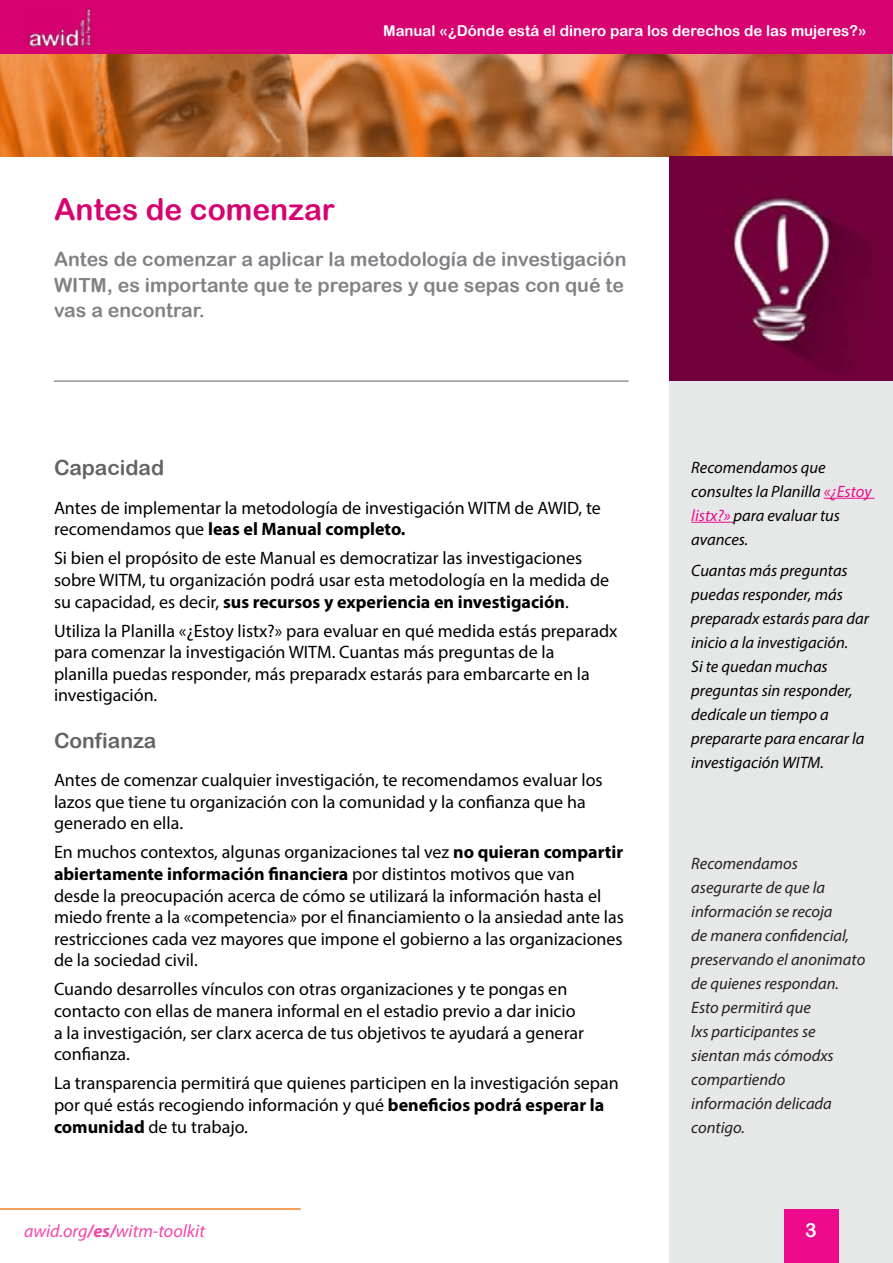
<style>
.page{position:relative;width:893px;height:1263px;background:#fff}
.page>*{position:absolute;margin:0;border:0;box-sizing:border-box;transform-origin:0 0}
.t1{font:30px "Arial Rounded MT Bold";color:#d60370}
.t2{font:21px "Arial Rounded MT Bold";color:#636466}
.t3{font:19.5px/25.5px "Arial Rounded MT Bold";color:#808285}
.t4{font:19.5px "Arial Rounded MT Bold";color:#fff}
.t5{font:18px/21.6px "Myriad Pro";color:#000}
.t6{font:italic 18px "Myriad Pro";color:#f147a9}
.t7{font:italic 16.5px/24px "Myriad Pro";color:#000}
.t8{font:italic 16.5px/24px "Myriad Pro";color:#241f21}
.t9{font:15px "Arial Rounded MT Bold";color:#fff}
.s1{font-weight:700}
.s2{color:#ed0a8c}
</style>
<div class="page">
<hr style="left:0;top:1208px;width:301px;height:2px;background:#f58025">
<div style="left:669px;top:157px;width:224px;height:1106px;background:#e6e8e8"></div>
<div style="left:0;top:0;width:893px;height:54px;background:#d60370"></div>
<div style="left:784px;top:1209px;width:55px;height:54px;background:#ed0a8c"></div>
<svg style="left:0;top:54px;width:892px;height:103px;background:#bd7138"></svg>
<img style="left:27px;top:9px;width:67px;height:38px">
<hr style="left:691px;top:522px;width:42px;height:1px;background:#ed0a8c">
<hr style="left:824px;top:498px;width:51px;height:1px;background:#ed0a8c">
<hr style="left:54px;top:380px;width:575px;height:2px;background:#949499">
<img style="left:669px;top:157px;width:224px;height:223px">
<p class="t9" style="left:383px;top:22px;width:485px">Manual «¿Dónde está el dinero para los derechos de las mujeres?»</p>
<h2 class="t1" style="left:54px;top:191px;width:282px">Antes de comenzar</h2>
<h3 class="t3" style="left:54px;top:246px;width:574px">Antes de comenzar a aplicar la metodología de investigación<br>WITM, es importante que te prepares y que sepas con qué te vas a encontrar.</h3>
<h3 class="t2" style="left:54px;top:456px;width:112px">Capacidad</h3>
<p class="t5" style="left:54px;top:496px;width:548px">Antes de implementar la metodología de investigación WITM de AWID, te recomendamos que <span class="s1">leas el Manual completo.</span></p>
<p class="t5" style="left:54px;top:547px;width:557px">Si bien el propósito de este Manual es democratizar las investigaciones sobre WITM, tu organización podrá usar esta metodología en la medida de su capacidad, es decir, <span class="s1">sus recursos y experiencia en investigación</span>.</p>
<p class="t5" style="left:54px;top:619px;width:565px">Utiliza la Planilla «¿Estoy listx?» para evaluar en qué medida estás preparadx para comenzar la investigación WITM. Cuantas más preguntas de la<br>planilla puedas responder, más preparadx estarás para embarcarte en la investigación.</p>
<h3 class="t2" style="left:54px;top:728px;width:104px">Confianza</h3>
<p class="t5" style="left:54px;top:769px;width:550px">Antes de comenzar cualquier investigación, te recomendamos evaluar los lazos que tiene tu organización con la comunidad y la confanza que ha generado en ella.</p>
<p class="t5" style="left:54px;top:841px;width:571px">En muchos contextos, algunas organizaciones tal vez <span class="s1">no quieran compartir abiertamente información fnanciera</span> por distintos motivos que van desde la preocupación acerca de cómo se utilizará la información hasta el miedo frente a la «competencia» por el fnanciamiento o la ansiedad ante las restricciones cada vez mayores que impone el gobierno a las organizaciones de la sociedad civil.</p>
<p class="t5" style="left:54px;top:978px;width:531px">Cuando desarrolles vínculos con otras organizaciones y te pongas en contacto con ellas de manera informal en el estadio previo a dar inicio a la investigación, ser clarx acerca de tus objetivos te ayudará a generar confanza.</p>
<p class="t5" style="left:54px;top:1072px;width:566px">La transparencia permitirá que quienes participen en la investigación sepan por qué estás recogiendo información y qué <span class="s1">benefcios podrá esperar la comunidad</span> de tu trabajo.</p>
<p class="t6" style="left:24px;top:1220px;width:183px">awid.org<span class="s1">/es/</span>witm-toolkit</p>
<p class="t7" style="left:691px;top:455px;width:182px">Recomendamos que consultes la Planilla <span class="s2">«¿Estoy listx?»</span> para evaluar tus avances.</p>
<p class="t7" style="left:691px;top:558px;width:179px">Cuantas más preguntas puedas responder, más preparadx estarás para dar inicio a la investigación.<br>Si te quedan muchas preguntas sin responder, dedícale un tiempo a prepararte para encarar la investigación WITM.</p>
<p class="t8" style="left:691px;top:851px;width:175px">Recomendamos asegurarte de que la información se recoja<br>de manera confdencial, preservando el anonimato de quienes respondan.<br>Esto permitirá que<br>lxs participantes se sientan más cómodxs compartiendo información delicada contigo.</p>
<p class="t4" style="left:805px;top:1218px;width:13px">3 <sub>3</sub></p>
</div>
